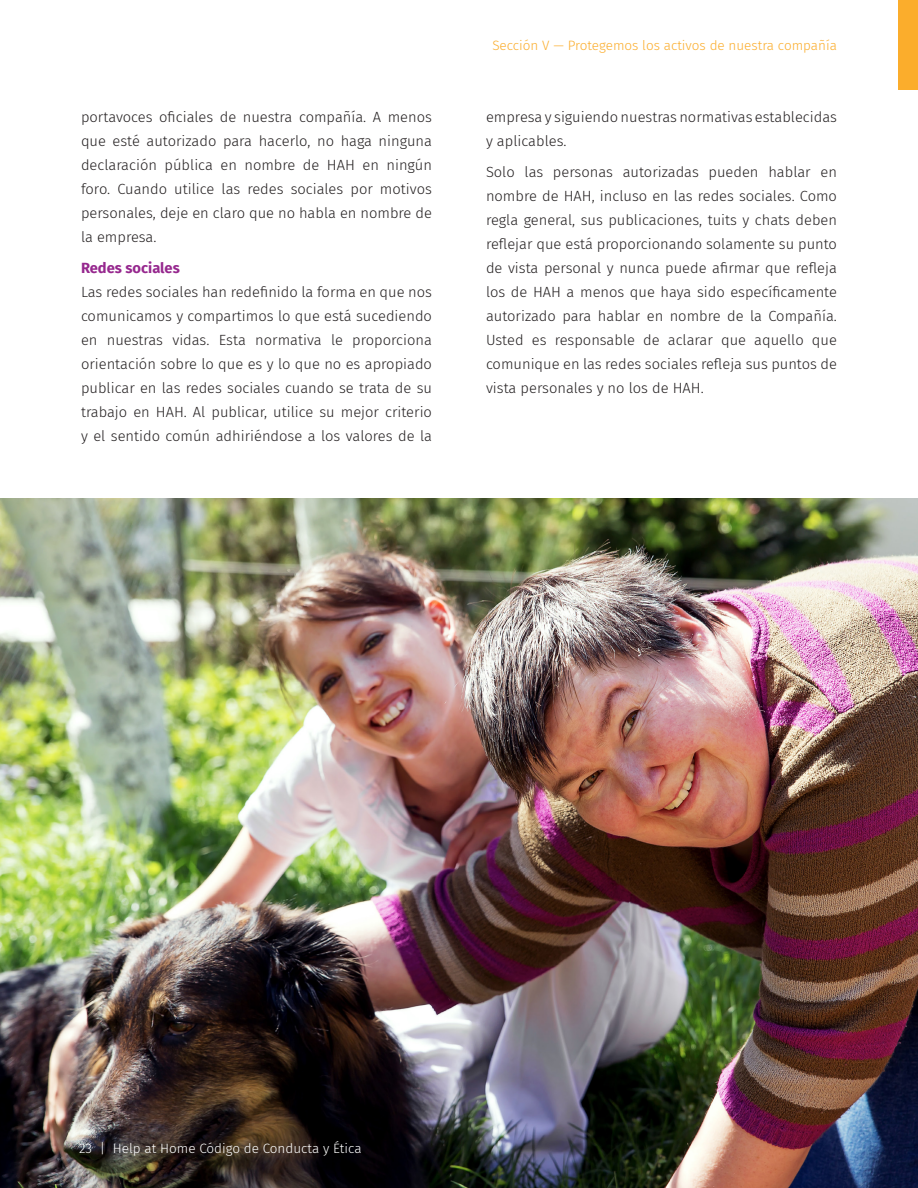
<style>
.page{position:relative;width:918px;height:1188px;background:#fff}
.page>*{position:absolute;margin:0;border:0;box-sizing:border-box;transform-origin:0 0}
.HaH_Paragraph{font:300 14.7px/24px "Fira Sans";color:#231f20;text-align:justify}
.Subheader{font:700 14.7px "Fira Sans";color:#96288e}
.t1{font:300 13.5px "Fira Sans";color:#fbad2c}
.t2{font:300 13.5px "Fira Sans";color:#fff}
</style>
<div class="page">
<img style="left:0;top:499px;width:918px;height:689px">
<div style="left:898px;top:0;width:20px;height:89px;background:#fbad2c"></div>
<p class="HaH_Paragraph" style="left:81px;top:105px;width:353px">portavoces oficiales de nuestra compañía. A menos que esté autorizado para hacerlo, no haga ninguna declaración pública en nombre de HAH en ningún foro. Cuando utilice las redes sociales por motivos personales, deje en claro que no habla en nombre de la empresa.</p>
<p class="Subheader" style="left:81px;top:256px;width:100px">Redes sociales</p>
<p class="HaH_Paragraph" style="left:81px;top:280px;width:353px">Las redes sociales han redefinido la forma en que nos comunicamos y compartimos lo que está sucediendo en nuestras vidas. Esta normativa le proporciona orientación sobre lo que es y lo que no es apropiado publicar en las redes sociales cuando se trata de su trabajo en HAH. Al publicar, utilice su mejor criterio y el sentido común adhiriéndose a los valores de la</p>
<p class="t1" style="left:492px;top:36px;width:346px">Sección V — Protegemos los activos de nuestra compañía</p>
<p class="HaH_Paragraph" style="left:486px;top:105px;width:352px">empresa y siguiendo nuestras normativas establecidas y aplicables.</p>
<p class="HaH_Paragraph" style="left:486px;top:160px;width:353px">Solo las personas autorizadas pueden hablar en nombre de HAH, incluso en las redes sociales. Como regla general, sus publicaciones, tuits y chats deben reflejar que está proporcionando solamente su punto de vista personal y nunca puede afirmar que refleja los de HAH a menos que haya sido específicamente autorizado para hablar en nombre de la Compañía.<br>Usted es responsable de aclarar que aquello que comunique en las redes sociales refleja sus puntos de vista personales y no los de HAH.</p>
<p class="t2" style="left:79px;top:1138px;width:284px">23 | Help at Home Código de Conducta y Ética</p>
</div>
